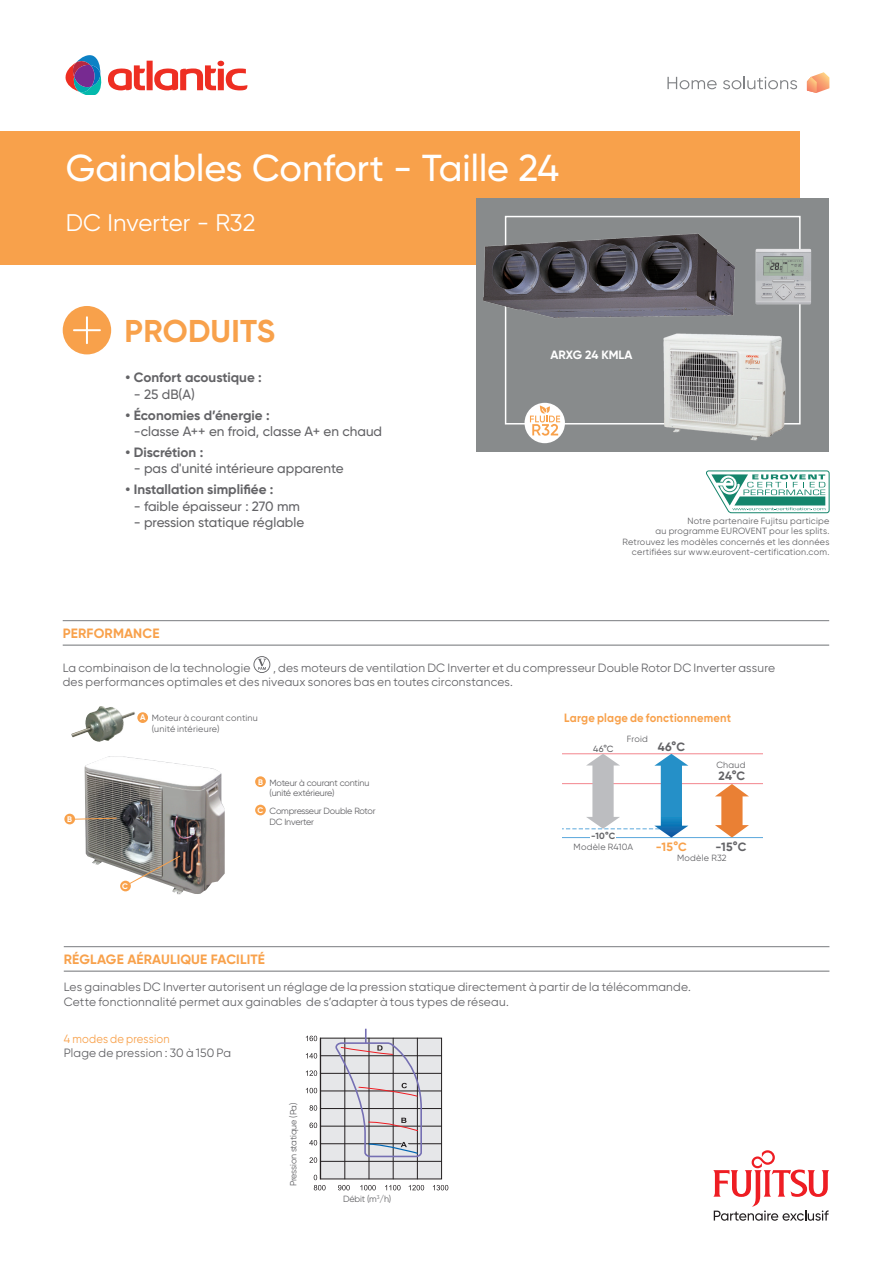
<style>
.page{position:relative;width:893px;height:1263px;background:#fff}
.page>*{position:absolute;margin:0;border:0;box-sizing:border-box;transform-origin:0 0}
.t1{font:500 37.5px "Gilroy";color:#fff}
.produit__titre{font:700 31.5px "Gilroy";letter-spacing:.01em;color:#f8a14b}
.t2{font:24px "Gilroy";letter-spacing:.005em;color:#fff}
.produit_2018_gras{font:500 13.5px/16.5px "Gilroy";color:#636366}
.produit_2018_gras-2{font:700 13.5px "Gilroy";color:#636366}
.titre_rubrique___tex{font:700 13.5px "Gilroy";letter-spacing:.01em;color:#f8a14b}
.texte_courant{font:12px/14.4px "Gilroy";letter-spacing:.02em;color:#636366}
.texte_courant-2{font:700 12px "Gilroy";letter-spacing:.02em;color:#f8a14b;scale:.93 1}
.t3{font:700 12px "Gilroy";color:#636366}
.NOM_SOUS_PRODUITS_cp{font:700 12px "Gilroy";color:#fff}
.texte_courant-3{font:700 12px "Gilroy";letter-spacing:.02em;color:#f8a14b}
.texte_gras{font:9px/10.5px "Gilroy";letter-spacing:.02em;color:#636366;text-align:right}
.texte_gras-2{font:9px/10.8px "Gilroy";letter-spacing:-.02em;color:#636366}
.texte_gras-3{font:9px "Gilroy";letter-spacing:-.025em;color:#636366}
.t4{font:500 9px "Gilroy";color:#636366}
.t5{font:700 8.1px "Gilroy";color:#fff}
.s1{font-weight:700}
.s2{color:#f8a14b}
</style>
<div class="page">
<div style="left:0;top:131px;width:799px;height:134px;background:#f8a14b"></div>
<svg style="left:65px;top:55px;width:37px;height:40px"></svg>
<svg style="left:108px;top:61px;width:139px;height:30px"></svg>
<svg style="left:667px;top:77px;width:50px;height:12px"></svg>
<svg style="left:723px;top:76px;width:74px;height:13px"></svg>
<svg style="left:807px;top:72px;width:22px;height:21px"></svg>
<div style="left:476px;top:198px;width:353px;height:253px;background:#888b8c"></div>
<div style="left:505px;top:216px;width:296px;height:208px;border:2px solid #fff"></div>
<div style="left:63px;top:306px;width:48px;height:48px;background:#f8a14b;border-radius:50%"></div>
<svg style="left:73px;top:316px;width:28px;height:28px"></svg>
<svg style="left:713px;top:1150px;width:116px;height:71px"></svg>
<div style="left:525px;top:403px;width:40px;height:40px;background:#fff;border-radius:50%"></div>
<svg style="left:530px;top:405px;width:30px;height:31px"></svg>
<svg style="left:706px;top:471px;width:123px;height:42px"></svg>
<img style="left:756px;top:249px;width:55px;height:55px">
<img style="left:483px;top:233px;width:252px;height:97px">
<hr style="left:563px;top:837px;width:200px;height:1px;background:#5ba8dc">
<hr style="left:563px;top:753px;width:200px;height:1px;background:#f3858d">
<hr style="left:563px;top:783px;width:200px;height:1px;background:#f3858d">
<div style="left:591px;top:832px;width:25px;height:10px;background:#fff"></div>
<svg style="left:563px;top:754px;width:125px;height:83px"></svg>
<svg style="left:715px;top:784px;width:34px;height:53px"></svg>
<hr style="left:63px;top:620px;width:766px;height:1px;background:#808285">
<hr style="left:63px;top:644px;width:766px;height:2px;background:#808285">
<svg style="left:253px;top:656px;width:17px;height:17px"></svg>
<hr style="left:64px;top:946px;width:765px;height:1px;background:#808285">
<hr style="left:64px;top:970px;width:765px;height:2px;background:#808285">
<img style="left:85px;top:756px;width:140px;height:138px">
<svg style="left:75px;top:817px;width:42px;height:3px"></svg>
<div style="left:64px;top:814px;width:11px;height:10px;background:#f8a14b;border-radius:50%"></div>
<svg style="left:125px;top:855px;width:56px;height:31px"></svg>
<div style="left:120px;top:881px;width:11px;height:10px;background:#f8a14b;border-radius:50%"></div>
<img style="left:71px;top:706px;width:64px;height:36px">
<div style="left:137px;top:712px;width:11px;height:11px;background:#f8a14b;border-radius:50%"></div>
<div style="left:255px;top:776px;width:11px;height:11px;background:#f8a14b;border-radius:50%"></div>
<div style="left:255px;top:805px;width:11px;height:10px;background:#f8a14b;border-radius:50%"></div>
<div style="left:320px;top:1038px;width:122px;height:141px;background:#e6e7e9"></div>
<div style="left:320px;top:1038px;width:122px;height:141px;border:1px solid #231f20"></div>
<hr style="left:320px;top:1161px;width:122px;height:1px;background:#231f20">
<hr style="left:320px;top:1143px;width:122px;height:1px;background:#231f20">
<hr style="left:320px;top:1126px;width:122px;height:1px;background:#231f20">
<hr style="left:320px;top:1108px;width:122px;height:1px;background:#231f20">
<hr style="left:320px;top:1091px;width:122px;height:1px;background:#231f20">
<hr style="left:320px;top:1073px;width:122px;height:1px;background:#231f20">
<hr style="left:320px;top:1055px;width:122px;height:1px;background:#231f20">
<hr style="left:320px;top:1038px;width:1px;height:141px;background:#231f20">
<hr style="left:345px;top:1038px;width:1px;height:141px;background:#231f20">
<hr style="left:369px;top:1038px;width:1px;height:141px;background:#231f20">
<hr style="left:393px;top:1038px;width:1px;height:141px;background:#231f20">
<hr style="left:417px;top:1038px;width:1px;height:141px;background:#231f20">
<svg style="left:309px;top:1157px;width:8px;height:6px"></svg>
<svg style="left:309px;top:1140px;width:8px;height:5px"></svg>
<svg style="left:309px;top:1122px;width:8px;height:6px"></svg>
<svg style="left:309px;top:1105px;width:8px;height:6px"></svg>
<svg style="left:306px;top:1088px;width:11px;height:5px"></svg>
<svg style="left:306px;top:1070px;width:11px;height:6px"></svg>
<svg style="left:306px;top:1053px;width:11px;height:5px"></svg>
<svg style="left:306px;top:1036px;width:11px;height:5px"></svg>
<svg style="left:314px;top:1175px;width:12px;height:15px"></svg>
<svg style="left:338px;top:1185px;width:12px;height:5px"></svg>
<svg style="left:360px;top:1185px;width:16px;height:5px"></svg>
<svg style="left:385px;top:1185px;width:16px;height:5px"></svg>
<svg style="left:409px;top:1185px;width:15px;height:5px"></svg>
<svg style="left:433px;top:1185px;width:15px;height:5px"></svg>
<svg style="left:334px;top:1029px;width:89px;height:129px"></svg>
<img style="left:662px;top:333px;width:128px;height:108px">
<p class="t1" style="left:66px;top:145px;width:495px">Gainables Confort - Taille 24</p>
<p class="t2" style="left:66px;top:208px;width:191px">DC Inverter - R32</p>
<p class="produit__titre" style="left:125px;top:311px;width:152px">PRODUITS</p>
<p class="produit_2018_gras-2" style="left:126px;top:369px;width:138px">• Confort acoustique :</p>
<p class="produit_2018_gras" style="left:134px;top:386px;width:63px">- 25 dB(A)</p>
<p class="produit_2018_gras" style="left:134px;top:406px;width:250px;text-indent:-8px"><span class="s1">• Économies d’énergie :<br></span>-classe A++ en froid, classe A+ en chaud</p>
<p class="produit_2018_gras-2" style="left:126px;top:444px;width:79px">• Discrétion :</p>
<p class="produit_2018_gras" style="left:134px;top:460px;width:211px">- pas d'unité intérieure apparente</p>
<p class="produit_2018_gras-2" style="left:126px;top:481px;width:150px">• Installation simplifiée :</p>
<p class="produit_2018_gras" style="left:134px;top:497px;width:168px">- faible épaisseur : 270 mm</p>
<p class="produit_2018_gras" style="left:134px;top:514px;width:172px">- pression statique réglable</p>
<p class="NOM_SOUS_PRODUITS_cp" style="left:550px;top:347px;width:84px">ARXG 24 KMLA</p>
<p class="texte_gras" style="left:623px;top:515px;width:208px">Notre partenaire Fujitsu participe<br>au programme EUROVENT pour les splits.<br>Retrouvez les modèles concernés et les données certifiées sur www.eurovent-certification.com.</p>
<p class="titre_rubrique___tex" style="left:63px;top:625px;width:98px">PERFORMANCE</p>
<p class="texte_courant" style="left:63px;top:660px;width:189px">La combinaison de la technologie</p>
<p class="texte_courant" style="left:63px;top:660px;width:714px;text-indent:210px">, des moteurs de ventilation DC Inverter et du compresseur Double Rotor DC Inverter assure des performances optimales et des niveaux sonores bas en toutes circonstances.</p>
<p class="t5" style="left:67px;top:814px;width:6px">B</p>
<p class="t5" style="left:140px;top:712px;width:7px">A</p>
<p class="texte_gras" style="left:152px;top:712px;width:108px;text-align:left">Moteur à courant continu (unité intérieure)</p>
<p class="t5" style="left:258px;top:777px;width:6px">B</p>
<p class="texte_gras-2" style="left:269px;top:777px;width:101px">Moteur à courant continu (unité extérieure)</p>
<p class="texte_gras-2" style="left:270px;top:805px;width:108px">Compresseur Double Rotor<br>DC Inverter</p>
<p class="t5" style="left:258px;top:805px;width:7px">C</p>
<p class="t5" style="left:122px;top:881px;width:7px">C</p>
<p class="texte_courant-2" style="left:564px;top:710px;width:181px">Large plage de fonctionnement</p>
<p class="t4" style="left:593px;top:743px;width:22px">46°C</p>
<p class="texte_gras" style="left:627px;top:734px;width:23px">Froid</p>
<p class="t3" style="left:658px;top:739px;width:29px">46°C</p>
<p class="texte_gras" style="left:716px;top:759px;width:31px">Chaud</p>
<p class="t3" style="left:719px;top:769px;width:28px">24°C</p>
<p class="texte_gras" style="left:574px;top:831px;width:61px;text-align:center"><span class="s1">-10°C<br></span>Modèle R410A</p>
<p class="texte_courant-3" style="left:656px;top:839px;width:32px">-15°C</p>
<p class="t3" style="left:715px;top:839px;width:32px">-15°C</p>
<p class="texte_gras" style="left:677px;top:852px;width:51px">Modèle R32</p>
<p class="titre_rubrique___tex" style="left:64px;top:951px;width:203px">RÉGLAGE AÉRAULIQUE FACILITÉ</p>
<p class="texte_courant" style="left:64px;top:980px;width:629px">Les gainables DC Inverter autorisent un réglage de la pression statique directement à partir de la télécommande.<br>Cette fonctionnalité permet aux gainables de s’adapter à tous types de réseau.</p>
<p class="texte_courant" style="left:64px;top:1031px;width:169px"><span class="s2">4 modes de pression<br></span>Plage de pression : 30 à 150 Pa</p>
<p class="texte_gras-3" style="left:288px;top:1186px;width:85px;rotate:-90deg">Pression statique (Pa)</p>
<p class="texte_gras" style="left:343px;top:1194px;width:50px">Débit (m<sup>3</sup>/h)</p>
</div>
